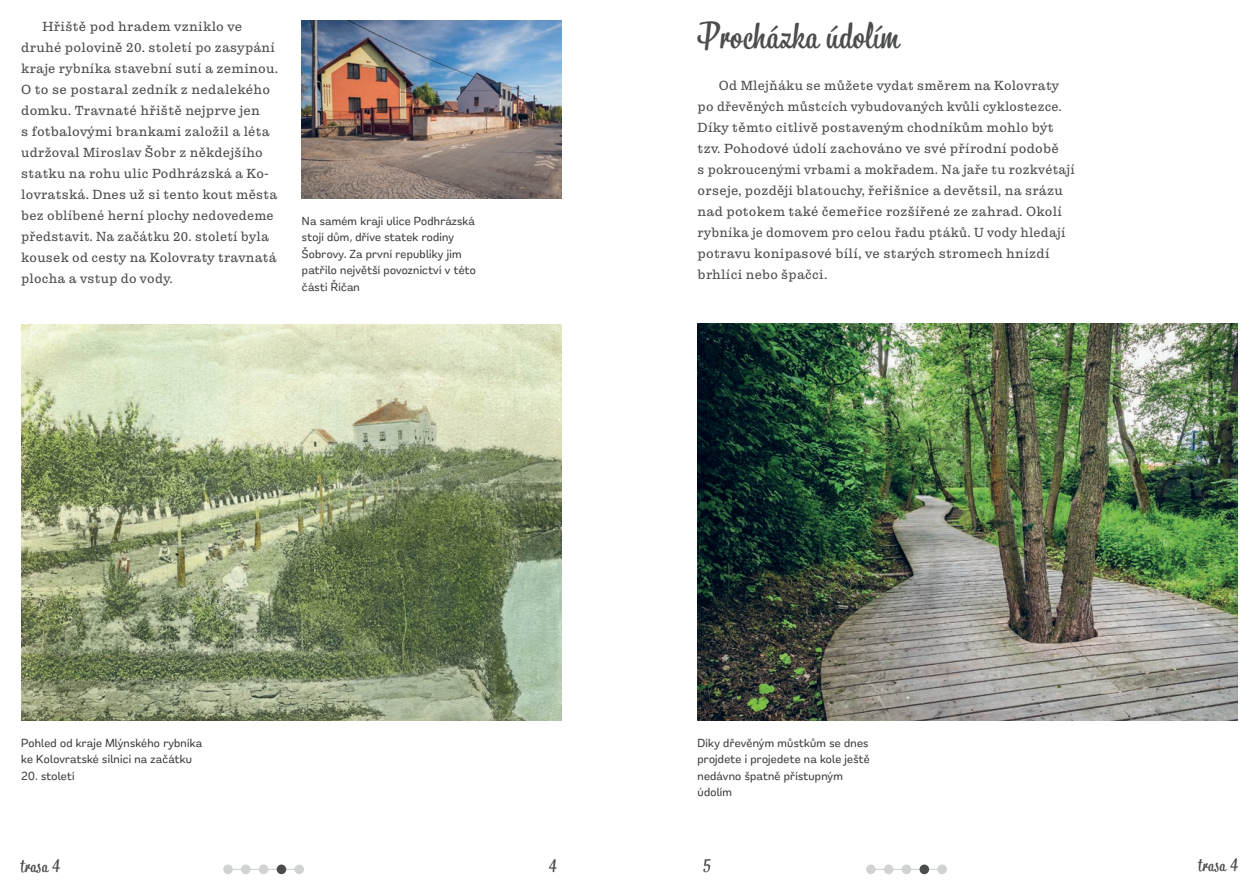
<style>
.page{position:relative;width:1259px;height:893px;background:#fff}
.page>*{position:absolute;margin:0;border:0;box-sizing:border-box;transform-origin:0 0}
.t1{font:36px "Bistro Script";letter-spacing:.02em;color:#4b4c4d}
.t2{font:18px "Bistro Script";letter-spacing:.03em;color:#4b4c4d}
.t3{font:300 13.5px/21px "Pulpo";letter-spacing:.02em;color:#4b4c4d}
.t4{font:500 12px/16.5px "Remora Sans W2";letter-spacing:.02em;color:#3e3e3f}
</style>
<div class="page">
<hr style="left:225px;top:869px;width:74px;height:1px;background:#d1d2d4">
<div style="left:223px;top:864px;width:10px;height:10px;background:#d1d2d4;border-radius:50%"></div>
<div style="left:241px;top:864px;width:10px;height:10px;background:#d1d2d4;border-radius:50%"></div>
<div style="left:259px;top:864px;width:9px;height:10px;background:#d1d2d4;border-radius:50%"></div>
<div style="left:294px;top:864px;width:10px;height:10px;background:#d1d2d4;border-radius:50%"></div>
<hr style="left:867px;top:869px;width:77px;height:1px;background:#d1d2d4">
<div style="left:866px;top:864px;width:9px;height:10px;background:#d1d2d4;border-radius:50%"></div>
<div style="left:884px;top:864px;width:9px;height:10px;background:#d1d2d4;border-radius:50%"></div>
<div style="left:901px;top:864px;width:10px;height:10px;background:#d1d2d4;border-radius:50%"></div>
<div style="left:937px;top:864px;width:10px;height:10px;background:#d1d2d4;border-radius:50%"></div>
<div style="left:277px;top:864px;width:9px;height:10px;background:#4b4c4d;border-radius:50%"></div>
<div style="left:919px;top:864px;width:10px;height:10px;background:#4b4c4d;border-radius:50%"></div>
<img style="left:302px;top:21px;width:259px;height:177px">
<img style="left:697px;top:323px;width:540px;height:397px">
<img style="left:21px;top:324px;width:540px;height:396px">
<p class="t3" style="left:21px;top:16px;width:258px;text-indent:21px">Hřiště pod hradem vzniklo ve druhé polovině 20. století po zasypání kraje rybníka stavební sutí a zeminou.<br>O to se postaral zedník z nedalekého domku. Travnaté hřiště nejprve jen<br>s fotbalovými brankami založil a léta udržoval Miroslav Šobr z někdejšího statku na rohu ulic Podhrázská a Ko&shy;lovratská. Dnes už si tento kout města bez oblíbené herní plochy nedovedeme představit. Na začátku 20. století byla kousek od cesty na Kolovraty travnatá plocha a vstup do vody.</p>
<p class="t4" style="left:302px;top:212px;width:175px">Na samém kraji ulice Podhrázská stojí dům, dříve statek rodiny<br>Šobrovy. Za první republiky jim patřilo největší povoznictví v této části Říčan</p>
<p class="t4" style="left:21px;top:734px;width:182px">Pohled od kraje Mlýnského rybníka ke Kolovratské silnici na začátku</p>
<p class="t4" style="left:21px;top:767px;width:55px">20. století</p>
<h1 class="t1" style="left:697px;top:13px;width:202px">Procházka údolím</h1>
<p class="t3" style="left:697px;top:75px;width:379px;text-indent:21px">Od Mlejňáku se můžete vydat směrem na Kolovraty po dřevěných můstcích vybudovaných kvůli cyklostezce.<br>Díky těmto citlivě postaveným chodníkům mohlo být tzv. Pohodové údolí zachováno ve své přírodní podobě<br>s pokroucenými vrbami a mokřadem. Na jaře tu rozkvétají orseje, později blatouchy, řeřišnice a devětsil, na srázu nad potokem také čemeřice rozšířené ze zahrad. Okolí rybníka je domovem pro celou řadu ptáků. U vody hledají potravu konipasové bílí, ve starých stromech hnízdí brhlíci nebo špačci.</p>
<p class="t4" style="left:697px;top:734px;width:174px">Díky dřevěným můstkům se dnes projdete i projedete na kole ještě nedávno špatně přístupným údolím</p>
<h2 class="t2" style="left:21px;top:854px;width:41px">trasa 4</h2>
<h2 class="t2" style="left:549px;top:854px;width:9px">4</h2>
<h2 class="t2" style="left:703px;top:854px;width:9px">5</h2>
<h2 class="t2" style="left:1198px;top:854px;width:41px">trasa 4</h2>
</div>
